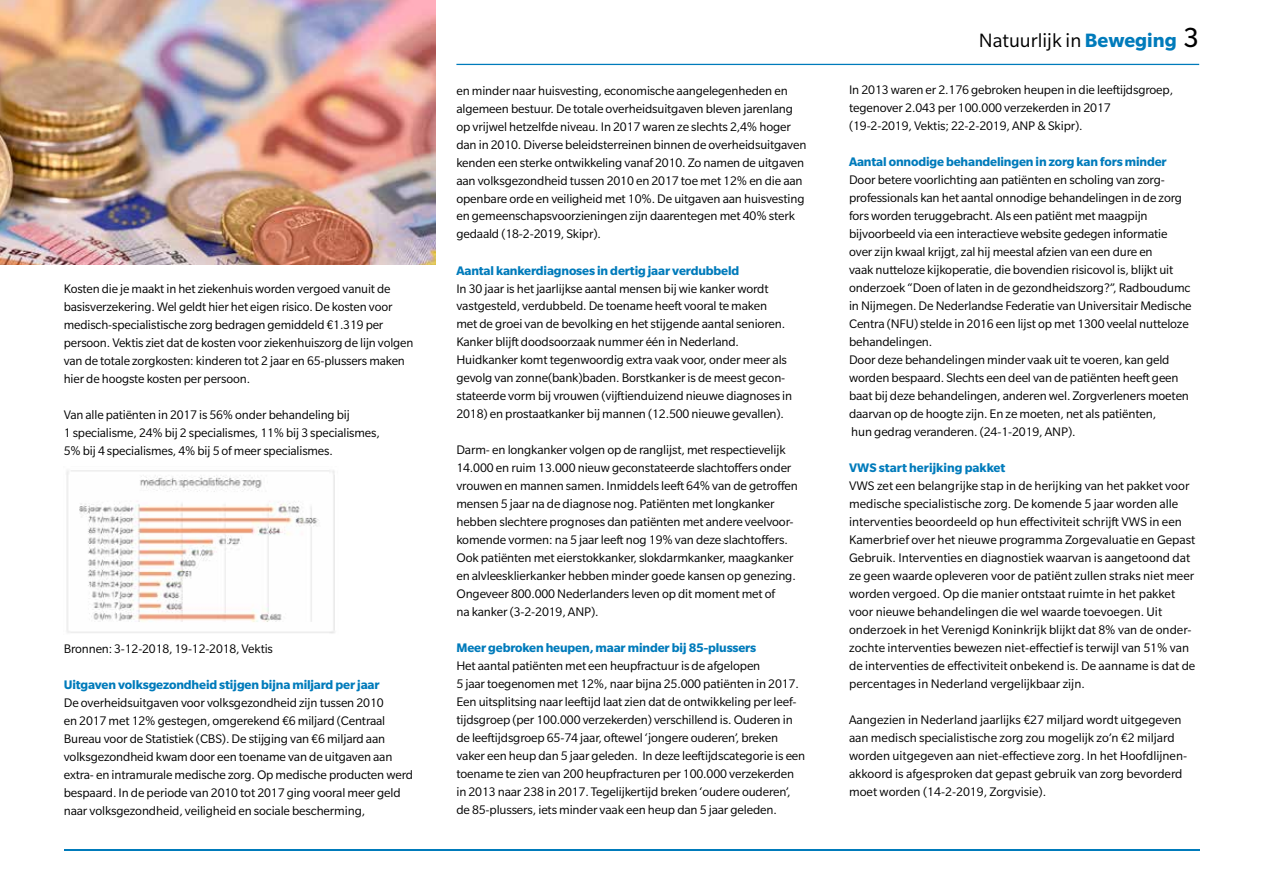
<style>
.page{position:relative;width:1263px;height:893px;background:#fff}
.page>*{position:absolute;margin:0;border:0;box-sizing:border-box;transform-origin:0 0}
.t1{font:21px "Slate Pro";color:#000}
.t2{font:13.5px/18px "Slate Pro";letter-spacing:-.01em;color:#000}
.t3{font:700 13.5px "Slate Pro";letter-spacing:-.01em;color:#007bbb}
.s1{font-weight:700;color:#007bbb}
.s2{font-size:30px}
</style>
<div class="page">
<hr style="left:64px;top:849px;width:1135px;height:1px;background:#007bbb">
<img style="left:66px;top:470px;width:269px;height:164px">
<img style="left:0;top:0;width:435px;height:264px">
<hr style="left:456px;top:64px;width:743px;height:1px;background:#007bbb">
<p class="t2" style="left:64px;top:279px;width:351px">Kosten die je maakt in het ziekenhuis worden vergoed vanuit de basisverzekering. Wel geldt hier het eigen risico. De kosten voor medisch-specialistische zorg bedragen gemiddeld €1.319 per persoon. Vektis ziet dat de kosten voor ziekenhuiszorg de lijn volgen van de totale zorgkosten: kinderen tot 2 jaar en 65-plussers maken hier de hoogste kosten per persoon.</p>
<p class="t2" style="left:64px;top:405px;width:317px">Van alle patiënten in 2017 is 56% onder behandeling bij<br>1 specialisme, 24% bij 2 specialismes, 11% bij 3 specialismes,<br>5% bij 4 specialismes, 4% bij 5 of meer specialismes.</p>
<p class="t2" style="left:64px;top:639px;width:211px">Bronnen: 3-12-2018, 19-12-2018, Vektis</p>
<p class="t3" style="left:64px;top:677px;width:317px">Uitgaven volksgezondheid stijgen bijna miljard per jaar</p>
<p class="t2" style="left:64px;top:693px;width:351px">De overheidsuitgaven voor volksgezondheid zijn tussen 2010<br>en 2017 met 12% gestegen, omgerekend €6 miljard (Centraal Bureau voor de Statistiek (CBS). De stijging van €6 miljard aan volksgezondheid kwam door een toename van de uitgaven aan extra- en intramurale medische zorg. Op medische producten werd bespaard. In de periode van 2010 tot 2017 ging vooral meer geld naar volksgezondheid, veiligheid en sociale bescherming,</p>
<p class="t2" style="left:456px;top:81px;width:352px">en minder naar huisvesting, economische aangelegenheden en algemeen bestuur. De totale overheidsuitgaven bleven jarenlang op vrijwel hetzelfde niveau. In 2017 waren ze slechts 2,4% hoger dan in 2010. Diverse beleidsterreinen binnen de overheidsuitgaven kenden een sterke ontwikkeling vanaf 2010. Zo namen de uitgaven aan volksgezondheid tussen 2010 en 2017 toe met 12% en die aan openbare orde en veiligheid met 10%. De uitgaven aan huisvesting en gemeenschapsvoorzieningen zijn daarentegen met 40% sterk gedaald (18-2-2019, Skipr).</p>
<p class="t3" style="left:456px;top:263px;width:284px">Aantal kankerdiagnoses in dertig jaar verdubbeld</p>
<p class="t2" style="left:456px;top:279px;width:337px">In 30 jaar is het jaarlijkse aantal mensen bij wie kanker wordt vastgesteld, verdubbeld. De toename heeft vooral te maken<br>met de groei van de bevolking en het stijgende aantal senioren.<br>Kanker blijft doodsoorzaak nummer één in Nederland.<br>Huidkanker komt tegenwoordig extra vaak voor, onder meer als gevolg van zonne(bank)baden. Borstkanker is de meest gecon&shy;stateerde vorm bij vrouwen (vijftienduizend nieuwe diagnoses in 2018) en prostaatkanker bij mannen (12.500 nieuwe gevallen).</p>
<p class="t2" style="left:456px;top:441px;width:343px">Darm- en longkanker volgen op de ranglijst, met respectievelijk 14.000 en ruim 13.000 nieuw geconstateerde slachtoffers onder vrouwen en mannen samen. Inmiddels leeft 64% van de getroffen mensen 5 jaar na de diagnose nog. Patiënten met longkanker hebben slechtere prognoses dan patiënten met andere veelvoor&shy;komende vormen: na 5 jaar leeft nog 19% van deze slachtoffers.<br>Ook patiënten met eierstokkanker, slokdarmkanker, maagkanker en alvleesklierkanker hebben minder goede kansen op genezing.<br>Ongeveer 800.000 Nederlanders leven op dit moment met of<br>na kanker (3-2-2019, ANP).</p>
<p class="t3" style="left:456px;top:641px;width:301px">Meer gebroken heupen, maar minder bij 85-plussers</p>
<p class="t2" style="left:456px;top:657px;width:350px">Het aantal patiënten met een heupfractuur is de afgelopen<br>5 jaar toegenomen met 12%, naar bijna 25.000 patiënten in 2017.<br>Een uitsplitsing naar leeftijd laat zien dat de ontwikkeling per leef&shy;tijdsgroep (per 100.000 verzekerden) verschillend is. Ouderen in de leeftijdsgroep 65-74 jaar, oftewel ‘jongere ouderen’, breken vaker een heup dan 5 jaar geleden. In deze leeftijdscategorie is een toename te zien van 200 heupfracturen per 100.000 verzekerden in 2013 naar 238 in 2017. Tegelijkertijd breken ‘oudere ouderen’, de 85-plussers, iets minder vaak een heup dan 5 jaar geleden.</p>
<h1 class="t1" style="left:979px;top:30px;width:222px">Natuurlijk in <span class="s1">Beweging</span> <span class="s2">3</span></h1>
<p class="t2" style="left:849px;top:81px;width:326px">In 2013 waren er 2.176 gebroken heupen in die leeftijdsgroep, tegenover 2.043 per 100.000 verzekerden in 2017 (19-2-2019, Vektis; 22-2-2019, ANP &amp; Skipr).</p>
<p class="t3" style="left:849px;top:155px;width:319px">Aantal onnodige behandelingen in zorg kan fors minder</p>
<p class="t2" style="left:849px;top:171px;width:344px">Door betere voorlichting aan patiënten en scholing van zorg&shy;professionals kan het aantal onnodige behandelingen in de zorg fors worden teruggebracht. Als een patiënt met maagpijn bijvoorbeeld via een interactieve website gedegen informatie over zijn kwaal krijgt, zal hij meestal afzien van een dure en<br>vaak nutteloze kijkoperatie, die bovendien risicovol is, blijkt uit onderzoek “Doen of laten in de gezondheidszorg?”, Radboudumc in Nijmegen. De Nederlandse Federatie van Universitair Medische Centra (NFU) stelde in 2016 een lijst op met 1300 veelal nutteloze behandelingen.<br>Door deze behandelingen minder vaak uit te voeren, kan geld worden bespaard. Slechts een deel van de patiënten heeft geen baat bij deze behandelingen, anderen wel. Zorgverleners moeten daarvan op de hoogte zijn. En ze moeten, net als patiënten,<br>hun gedrag veranderen. (24-1-2019, ANP).</p>
<p class="t3" style="left:849px;top:461px;width:158px">VWS start herijking pakket</p>
<p class="t2" style="left:849px;top:477px;width:348px">VWS zet een belangrijke stap in de herijking van het pakket voor medische specialistische zorg. De komende 5 jaar worden alle interventies beoordeeld op hun effectiviteit schrijft VWS in een Kamerbrief over het nieuwe programma Zorgevaluatie en Gepast Gebruik. Interventies en diagnostiek waarvan is aangetoond dat ze geen waarde opleveren voor de patiënt zullen straks niet meer worden vergoed. Op die manier ontstaat ruimte in het pakket voor nieuwe behandelingen die wel waarde toevoegen. Uit onderzoek in het Verenigd Koninkrijk blijkt dat 8% van de onder&shy;zochte interventies bewezen niet-effectief is terwijl van 51% van de interventies de effectiviteit onbekend is. De aanname is dat de percentages in Nederland vergelijkbaar zijn.</p>
<p class="t2" style="left:849px;top:711px;width:340px">Aangezien in Nederland jaarlijks €27 miljard wordt uitgegeven aan medisch specialistische zorg zou mogelijk zo’n €2 miljard worden uitgegeven aan niet-effectieve zorg. In het Hoofdlijnen&shy;akkoord is afgesproken dat gepast gebruik van zorg bevorderd moet worden (14-2-2019, Zorgvisie).</p>
</div>
